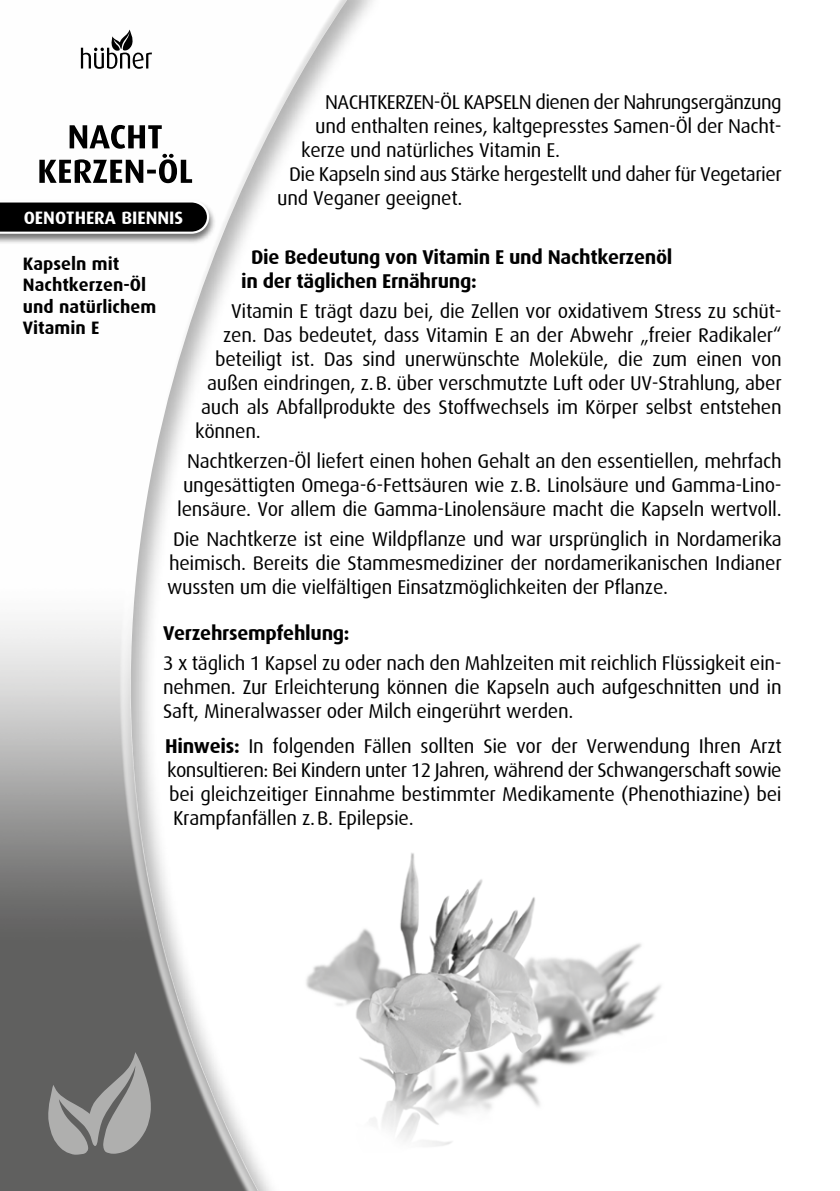
<style>
.page{position:relative;width:840px;height:1191px;background:#fff}
.page>*{position:absolute;margin:0;border:0;box-sizing:border-box;transform-origin:0 0}
.t1{font:20px/24px "Dax";letter-spacing:-.015em;color:#000;text-align:justify}
.t2{font:700 20px/24px "Dax";letter-spacing:-.015em;color:#000}
.t3{font:700 18px/21.6px "Dax";color:#000}
.t4{font:700 18px "Dax";color:#fff}
.s1{font-weight:700}
</style>
<div class="page">
<img style="left:385px;top:853px;width:276px;height:293px">
<div style="left:0;top:0;width:385px;height:1191px;background:#000;opacity:.3"></div>
<img style="left:0;top:0;width:347px;height:1191px">
<div style="left:0;top:199px;width:216px;height:47px;background:#000;opacity:.55"></div>
<svg style="left:0;top:200px;width:209px;height:34px;background:#282828"></svg>
<svg style="left:39px;top:125px;width:153px;height:58px"></svg>
<svg style="left:81px;top:29px;width:71px;height:40px"></svg>
<svg style="left:46px;top:1052px;width:105px;height:102px;background:#868685"></svg>
<p class="t1" style="left:325px;top:90px;width:457px">NACHTKERZEN-ÖL KAPSELN dienen der Nahrungsergänzung</p>
<p class="t1" style="left:315px;top:114px;width:468px">und enthalten reines, kaltgepresstes Samen-Öl der Nacht-</p>
<p class="t1" style="left:301px;top:138px;width:260px">kerze und natürliches Vitamin E.</p>
<p class="t1" style="left:289px;top:162px;width:493px">Die Kapseln sind aus Stärke hergestellt und daher für Vegetarier</p>
<p class="t1" style="left:277px;top:186px;width:187px">und Veganer geeignet.</p>
<p class="t2" style="left:241px;top:246px;width:432px;text-indent:10px">Die Bedeutung von Vitamin E und Nachtkerzenöl in der täglichen Ernährung:</p>
<p class="t1" style="left:231px;top:299px;width:552px">Vitamin E trägt dazu bei, die Zellen vor oxidativem Stress zu schüt-</p>
<p class="t1" style="left:223px;top:323px;width:559px">zen. Das bedeutet, dass Vitamin E an der Abwehr „freier Radikaler“</p>
<p class="t1" style="left:215px;top:347px;width:567px">beteiligt ist. Das sind unerwünschte Moleküle, die zum einen von</p>
<p class="t1" style="left:207px;top:371px;width:575px">außen eindringen, z.B. über verschmutzte Luft oder UV-Strahlung, aber</p>
<p class="t1" style="left:201px;top:395px;width:581px">auch als Abfallprodukte des Stoffwechsels im Körper selbst entstehen</p>
<p class="t1" style="left:195px;top:419px;width:67px">können.</p>
<p class="t1" style="left:177px;top:449px;width:606px;text-align:center">Nachtkerzen-Öl liefert einen hohen Gehalt an den essentiellen, mehrfach ungesättigten Omega-6-Fettsäuren wie z.B. Linolsäure und Gamma-Lino&shy;lensäure. Vor allem die Gamma-Linolensäure macht die Kapseln wertvoll.</p>
<p class="t1" style="left:167px;top:527px;width:616px;text-indent:6px">Die Nachtkerze ist eine Wildpflanze und war ursprünglich in Nordamerika heimisch. Bereits die Stammesmediziner der nordamerikanischen Indianer wussten um die vielfältigen Einsatzmöglichkeiten der Pflanze.</p>
<p class="t2" style="left:163px;top:621px;width:188px">Verzehrsempfehlung:</p>
<p class="t1" style="left:163px;top:651px;width:620px">3 x täglich 1 Kapsel zu oder nach den Mahlzeiten mit reichlich Flüssigkeit ein&shy;nehmen. Zur Erleichterung können die Kapseln auch aufgeschnitten und in Saft, Mineralwasser oder Milch eingerührt werden.</p>
<p class="t1" style="left:165px;top:734px;width:618px"><span class="s1">Hinweis:</span> In folgenden Fällen sollten Sie vor der Verwendung Ihren Arzt konsultieren: Bei Kindern unter 12 Jahren, während der Schwangerschaft sowie bei gleichzeitiger Einnahme bestimmter Medikamente (Phenothiazine) bei Krampfanfällen z.B. Epilepsie.</p>
<p class="t4" style="left:24px;top:208px;width:161px">OENOTHERA BIENNIS</p>
<p class="t3" style="left:23px;top:253px;width:135px">Kapseln mit<br>Nachtkerzen-Öl und natürlichem<br>Vitamin E</p>
</div>
